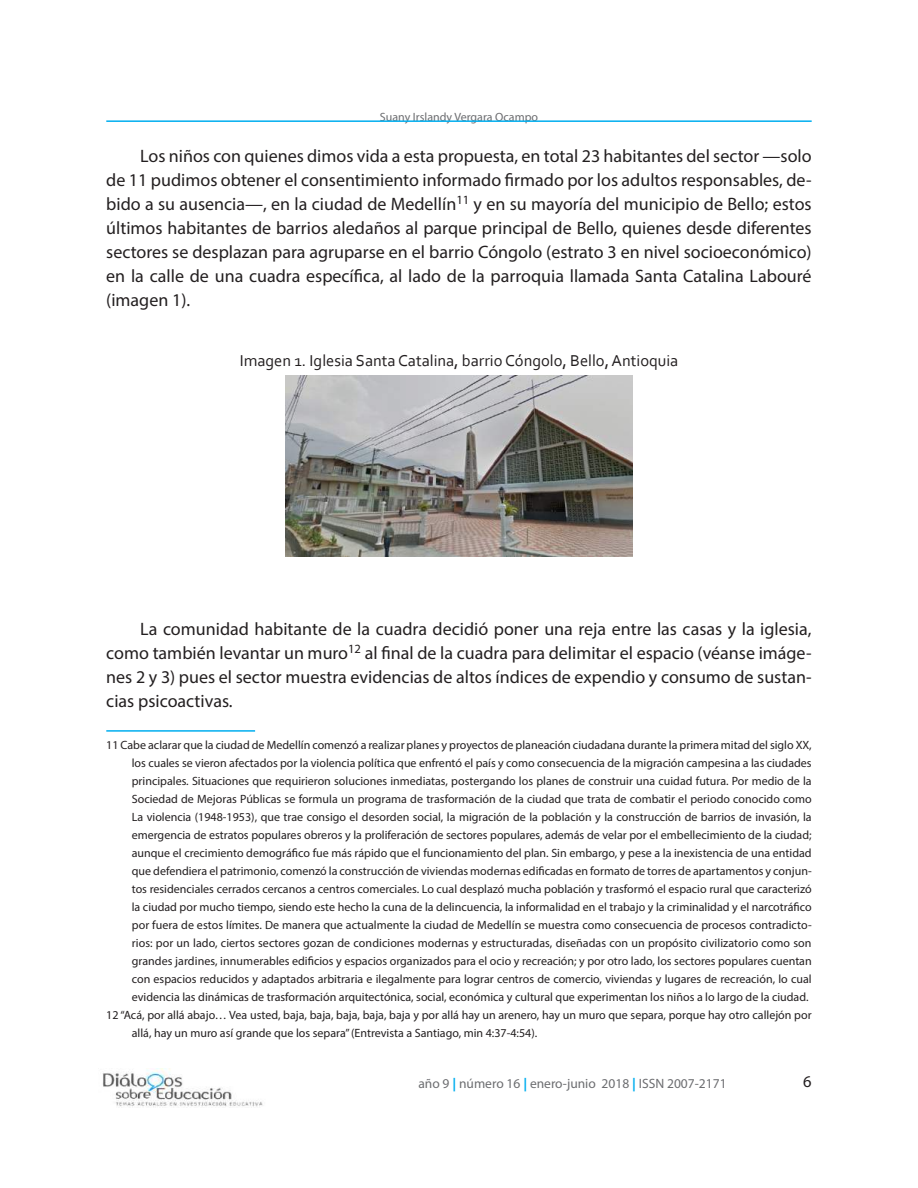
<style>
.page{position:relative;width:918px;height:1188px;background:#fff}
.page>*{position:absolute;margin:0;border:0;box-sizing:border-box;transform-origin:0 0}
.t1{font:18px/24px "Myriad Pro";color:#231f20;text-align:justify}
.t2{font:16.5px "Corbel";color:#231f20}
.t3{font:16.5px "Myriad Pro";color:#231f20}
.t4{font:13.5px "Myriad Pro";color:#6c6d70}
.t5{font:12px "Myriad Pro";color:#231f20}
.t6{font:12px "Myriad Pro";color:#6c6d70}
.s1{font-weight:700;color:#00aeef}
</style>
<div class="page">
<hr style="left:106px;top:120px;width:706px;height:2px;background:#00aeef">
<img style="left:102px;top:1069px;width:161px;height:39px">
<img style="left:286px;top:375px;width:346px;height:182px">
<hr style="left:106px;top:730px;width:149px;height:2px;background:#00aeef">
<p class="t6" style="left:380px;top:110px;width:160px">Suany Irslandy Vergara Ocampo</p>
<p class="t1" style="left:106px;top:144px;width:707px;text-indent:34px">Los niños con quienes dimos vida a esta propuesta, en total 23 habitantes del sector —solo de 11 pudimos obtener el consentimiento informado firmado por los adultos responsables, de&shy;bido a su ausencia—, en la ciudad de Medellín<sup>11</sup> y en su mayoría del municipio de Bello; estos últimos habitantes de barrios aledaños al parque principal de Bello, quienes desde diferentes sectores se desplazan para agruparse en el barrio Cóngolo (estrato 3 en nivel socioeconómico) en la calle de una cuadra específica, al lado de la parroquia llamada Santa Catalina Labouré (imagen 1).</p>
<h2 class="t2" style="left:240px;top:351px;width:440px">Imagen 1. Iglesia Santa Catalina, barrio Cóngolo, Bello, Antioquia</h2>
<p class="t1" style="left:106px;top:616px;width:707px;text-indent:34px">La comunidad habitante de la cuadra decidió poner una reja entre las casas y la iglesia, como también levantar un muro<sup>12</sup> al final de la cuadra para delimitar el espacio (véanse imáge&shy;nes 2 y 3) pues el sector muestra evidencias de altos índices de expendio y consumo de sustan&shy;cias psicoactivas.</p>
<p class="t5" style="left:106px;top:737px;width:707px">11 Cabe aclarar que la ciudad de Medellín comenzó a realizar planes y proyectos de planeación ciudadana durante la primera mitad del siglo XX,</p>
<p class="t5" style="left:132px;top:755px;width:681px">los cuales se vieron afectados por la violencia política que enfrentó el país y como consecuencia de la migración campesina a las ciudades</p>
<p class="t5" style="left:132px;top:773px;width:681px">principales. Situaciones que requirieron soluciones inmediatas, postergando los planes de construir una cuidad futura. Por medio de la</p>
<p class="t5" style="left:132px;top:791px;width:681px">Sociedad de Mejoras Públicas se formula un programa de trasformación de la ciudad que trata de combatir el periodo conocido como</p>
<p class="t5" style="left:132px;top:809px;width:681px">La violencia (1948-1953), que trae consigo el desorden social, la migración de la población y la construcción de barrios de invasión, la</p>
<p class="t5" style="left:132px;top:827px;width:681px">emergencia de estratos populares obreros y la proliferación de sectores populares, además de velar por el embellecimiento de la ciudad;</p>
<p class="t5" style="left:132px;top:845px;width:681px">aunque el crecimiento demográfico fue más rápido que el funcionamiento del plan. Sin embargo, y pese a la inexistencia de una entidad</p>
<p class="t5" style="left:132px;top:863px;width:681px">que defendiera el patrimonio, comenzó la construcción de viviendas modernas edificadas en formato de torres de apartamentos y conjun-</p>
<p class="t5" style="left:132px;top:881px;width:681px">tos residenciales cerrados cercanos a centros comerciales. Lo cual desplazó mucha población y trasformó el espacio rural que caracterizó</p>
<p class="t5" style="left:132px;top:899px;width:681px">la ciudad por mucho tiempo, siendo este hecho la cuna de la delincuencia, la informalidad en el trabajo y la criminalidad y el narcotráfico</p>
<p class="t5" style="left:132px;top:917px;width:681px">por fuera de estos límites. De manera que actualmente la ciudad de Medellín se muestra como consecuencia de procesos contradicto-</p>
<p class="t5" style="left:132px;top:935px;width:681px">rios: por un lado, ciertos sectores gozan de condiciones modernas y estructuradas, diseñadas con un propósito civilizatorio como son</p>
<p class="t5" style="left:132px;top:953px;width:681px">grandes jardines, innumerables edificios y espacios organizados para el ocio y recreación; y por otro lado, los sectores populares cuentan</p>
<p class="t5" style="left:132px;top:971px;width:681px">con espacios reducidos y adaptados arbitraria e ilegalmente para lograr centros de comercio, viviendas y lugares de recreación, lo cual</p>
<p class="t5" style="left:132px;top:989px;width:678px">evidencia las dinámicas de trasformación arquitectónica, social, económica y cultural que experimentan los niños a lo largo de la ciudad.</p>
<p class="t5" style="left:106px;top:1007px;width:707px">12 “Acá, por allá abajo… Vea usted, baja, baja, baja, baja, baja y por allá hay un arenero, hay un muro que separa, porque hay otro callejón por</p>
<p class="t5" style="left:132px;top:1025px;width:407px">allá, hay un muro así grande que los separa” (Entrevista a Santiago, min 4:37-4:54).</p>
<p class="t4" style="left:418px;top:1075px;width:310px">año 9 <span class="s1">|</span> número 16 <span class="s1">|</span> enero-junio 2018 <span class="s1">|</span> ISSN 2007-2171</p>
<h2 class="t3" style="left:803px;top:1071px;width:10px">6</h2>
</div>
